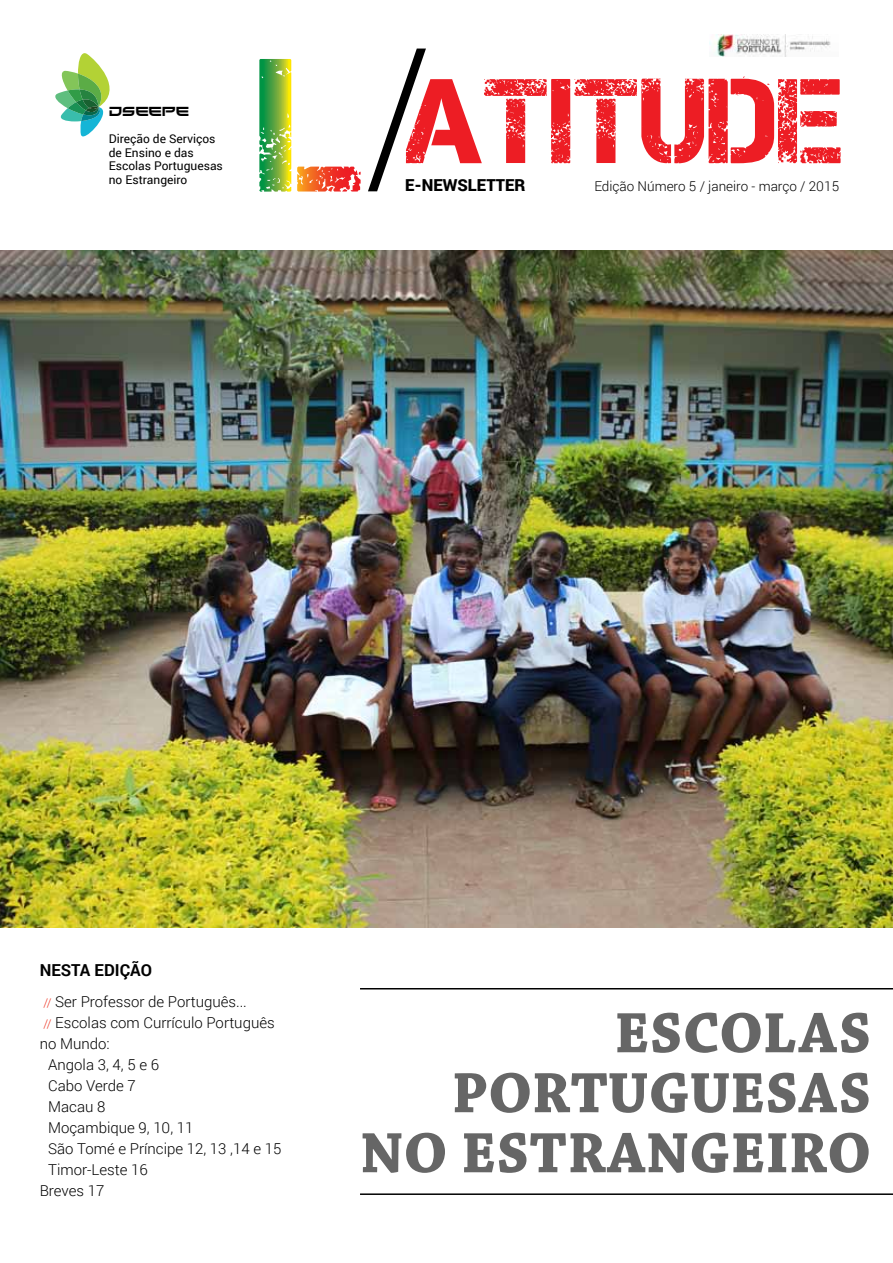
<style>
.page{position:relative;width:893px;height:1263px;background:#fff}
.page>*{position:absolute;margin:0;border:0;box-sizing:border-box;transform-origin:0 0}
.t1{font:700 60px/60px "Chaparral Pro";letter-spacing:.005em;color:#666;text-align:right}
.t2{font:900 16.5px "Roboto";color:#000}
.t3{font:700 16.5px "Roboto";color:#000}
.t4{font:300 15px "Roboto";color:#000}
.t5{font:300 13.5px "Roboto";color:#000}
.t6{font:13.05px "Xirod";color:#000}
.t7{font:12px/13.5px "Roboto";color:#000}
.s1{font-size:12px;color:#ee3524}
</style>
<div class="page">
<img style="left:0;top:251px;width:893px;height:676px">
<svg style="left:55px;top:53px;width:55px;height:83px"></svg>
<svg style="left:259px;top:59px;width:32px;height:133px;background:#7ab747"></svg>
<svg style="left:368px;top:49px;width:473px;height:142px"></svg>
<img style="left:710px;top:34px;width:129px;height:22px">
<hr style="left:360px;top:988px;width:533px;height:1px;background:#000">
<hr style="left:360px;top:1193px;width:533px;height:2px;background:#000">
<p class="t6" style="left:109px;top:104px;width:82px">DSEEPE</p>
<p class="t7" style="left:109px;top:132px;width:116px">Direção de Serviços de Ensino e das<br>Escolas Portuguesas no Estrangeiro</p>
<p class="t2" style="left:405px;top:174px;width:122px">E-NEWSLETTER</p>
<p class="t5" style="left:594px;top:177px;width:246px">Edição Número 5 / janeiro - março / 2015</p>
<p class="t3" style="left:40px;top:958px;width:114px">NESTA EDIÇÃO</p>
<p class="t4" style="left:43px;top:991px;width:205px"><span class="s1">//</span> Ser Professor de Português...</p>
<p class="t4" style="left:43px;top:1012px;width:233px"><span class="s1">//</span> Escolas com Currículo Português</p>
<p class="t4" style="left:40px;top:1033px;width:71px">no Mundo:</p>
<p class="t4" style="left:48px;top:1054px;width:112px">Angola 3, 4, 5 e 6</p>
<p class="t4" style="left:48px;top:1075px;width:89px">Cabo Verde 7</p>
<p class="t4" style="left:48px;top:1096px;width:59px">Macau 8</p>
<p class="t4" style="left:48px;top:1117px;width:147px">Moçambique 9, 10, 11</p>
<p class="t4" style="left:48px;top:1138px;width:235px">São Tomé e Príncipe 12, 13 ,14 e 15</p>
<p class="t4" style="left:48px;top:1159px;width:101px">Timor-Leste 16</p>
<p class="t4" style="left:40px;top:1180px;width:66px">Breves 17</p>
<h1 class="t1" style="left:361px;top:1005px;width:512px">ESCOLAS<br>PORTUGUESAS<br>NO ESTRANGEIRO</h1>
</div>
